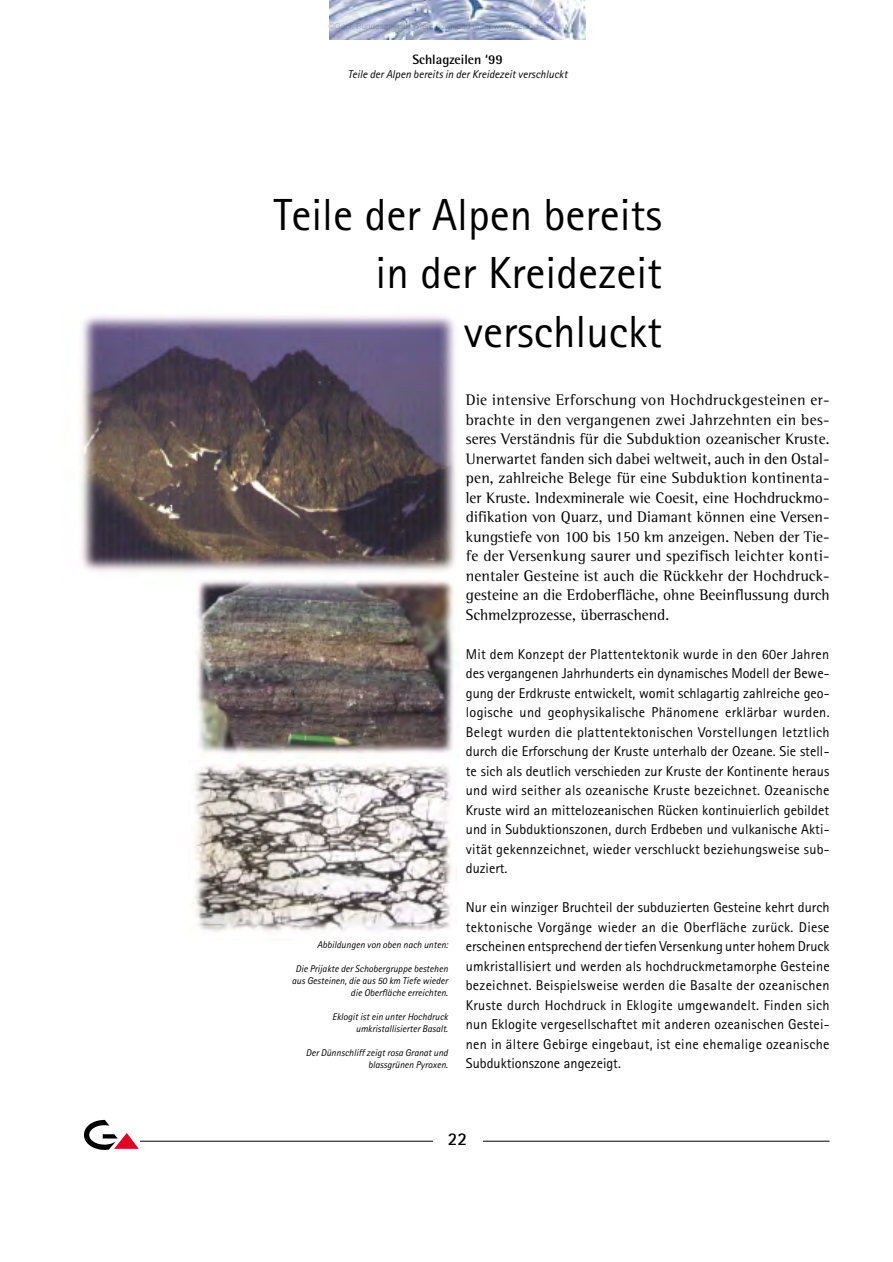
<style>
.page{position:relative;width:893px;height:1262px;background:#fff}
.page>*{position:absolute;margin:0;border:0;box-sizing:border-box;transform-origin:0 0}
.t1{font:45px/58.5px "Rotis Sans Serif";color:#000;text-align:right}
.t2{font:700 18px "Rotis Sans Serif";color:#000}
.t3{font:15.75px/19.5px "Rotis Semi Serif";color:#000;text-align:justify}
.t4{font:14.25px/19.5px "Rotis Sans Serif";letter-spacing:.015em;color:#000;text-align:justify}
.t5{font:700 13.5px "Rotis Semi Sans";color:#000}
.t6{font:italic 11.25px "Rotis Sans Serif";color:#000}
.t7{font:italic 9.75px/12px "Rotis Sans Serif";color:#000;text-align:right}
.t8{font:700 9.75px "Rotis Sans Serif";color:#fff}
.t9{font:8.1px "Arial";color:rgb(0 0 0/.2)}
</style>
<div class="page">
<hr style="left:85px;top:1140px;width:744px;height:1px;background:#000">
<div style="left:433px;top:1131px;width:49px;height:40px;background:#fff"></div>
<img style="left:84px;top:1119px;width:26px;height:31px">
<img style="left:109px;top:1129px;width:30px;height:21px">
<img style="left:330px;top:0;width:255px;height:40px">
<img style="left:81px;top:315px;width:375px;height:257px">
<img style="left:197px;top:580px;width:258px;height:174px">
<img style="left:194px;top:763px;width:258px;height:169px">
<p class="t8" style="left:169px;top:504px;width:7px">1</p>
<p class="t9" style="left:328px;top:21px;width:237px">©Geol. Bundesanstalt, Wien; download unter www.geologie.ac.at</p>
<p class="t5" style="left:412px;top:54px;width:92px">Schlagzeilen ‘99</p>
<p class="t6" style="left:347px;top:71px;width:221px">Teile der Alpen bereits in der Kreidezeit verschluckt</p>
<h1 class="t1" style="left:274px;top:190px;width:390px">Teile der Alpen bereits in der Kreidezeit verschluckt</h1>
<p class="t7" style="left:317px;top:940px;width:132px">Abbildungen von oben nach unten:</p>
<p class="t7" style="left:292px;top:964px;width:157px">Die Prijakte der Schobergruppe bestehen aus Gesteinen, die aus 50 km Tiefe wieder die Oberfläche erreichten.</p>
<p class="t7" style="left:332px;top:1012px;width:117px">Eklogit ist ein unter Hochdruck umkristallisierter Basalt.</p>
<p class="t7" style="left:306px;top:1048px;width:144px">Der Dünnschliff zeigt rosa Granat und blassgrünen Pyroxen.</p>
<p class="t3" style="left:466px;top:391px;width:365px">Die intensive Erforschung von Hochdruckgesteinen er&shy;brachte in den vergangenen zwei Jahrzehnten ein bes&shy;seres Verständnis für die Subduktion ozeanischer Kruste.<br>Unerwartet fanden sich dabei weltweit, auch in den Ostal&shy;pen, zahlreiche Belege für eine Subduktion kontinenta&shy;ler Kruste. Indexminerale wie Coesit, eine Hochdruckmo&shy;difikation von Quarz, und Diamant können eine Versen&shy;kungstiefe von 100 bis 150 km anzeigen. Neben der Tie&shy;fe der Versenkung saurer und spezifisch leichter konti&shy;nentaler Gesteine ist auch die Rückkehr der Hochdruck&shy;gesteine an die Erdoberfläche, ohne Beeinflussung durch Schmelzprozesse, überraschend.</p>
<p class="t4" style="left:466px;top:645px;width:365px">Mit dem Konzept der Plattentektonik wurde in den 60er Jahren des vergangenen Jahrhunderts ein dynamisches Modell der Bewe&shy;gung der Erdkruste entwickelt, womit schlagartig zahlreiche geo&shy;logische und geophysikalische Phänomene erklärbar wurden.<br>Belegt wurden die plattentektonischen Vorstellungen letztlich durch die Erforschung der Kruste unterhalb der Ozeane. Sie stell&shy;te sich als deutlich verschieden zur Kruste der Kontinente heraus und wird seither als ozeanische Kruste bezeichnet. Ozeanische Kruste wird an mittelozeanischen Rücken kontinuierlich gebildet und in Subduktionszonen, durch Erdbeben und vulkanische Akti&shy;vität gekennzeichnet, wieder verschluckt beziehungsweise sub&shy;duziert.</p>
<p class="t4" style="left:466px;top:899px;width:365px">Nur ein winziger Bruchteil der subduzierten Gesteine kehrt durch tektonische Vorgänge wieder an die Oberfläche zurück. Diese erscheinen entsprechend der tiefen Versenkung unter hohem Druck umkristallisiert und werden als hochdruckmetamorphe Gesteine bezeichnet. Beispielsweise werden die Basalte der ozeanischen Kruste durch Hochdruck in Eklogite umgewandelt. Finden sich nun Eklogite vergesellschaftet mit anderen ozeanischen Gestei&shy;nen in ältere Gebirge eingebaut, ist eine ehemalige ozeanische Subduktionszone angezeigt.</p>
<p class="t2" style="left:448px;top:1133px;width:21px">22</p>
</div>
